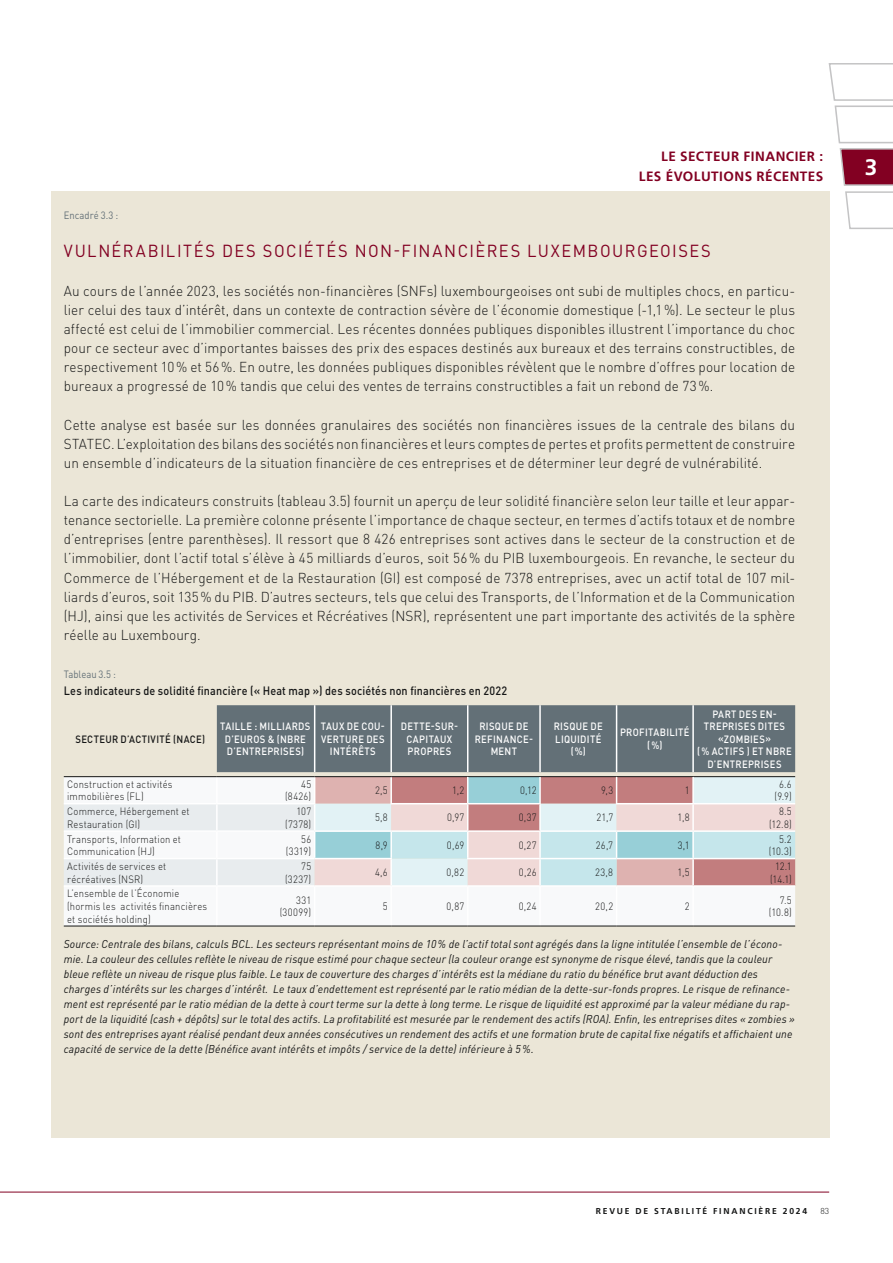
<style>
.page{position:relative;width:893px;height:1263px;background:#fff}
.page>*{position:absolute;margin:0;border:0;box-sizing:border-box;transform-origin:0 0}
.t1{font:700 22.5px "Frutiger LT Pro";color:#fff}
.t2{font:17.25px "DIN Pro";letter-spacing:.09em;color:#820022;scale:.95 1}
.t3{font:300 14.25px/19.2px "DIN Pro";letter-spacing:.005em;color:#151616;text-align:justify;scale:.95 1}
.t4{font:700 13.5px/19.5px "Frutiger LT Pro";letter-spacing:.035em;color:#820022;text-align:right}
.t5{font:500 12px "DIN Pro";letter-spacing:.015em;color:#151616;scale:.9 1}
.t6{font:italic 11.25px/15px "DIN Pro";letter-spacing:.015em;color:#151616;scale:.95 1}
.t7{font:300 10.5px/12.6px "DIN Pro";letter-spacing:.02em;color:#151616;text-align:right;scale:.9 1}
.t8{font:500 10.5px/12.6px "DIN Pro";letter-spacing:.035em;color:#fff;text-align:center;scale:.9 1}
.t9{font:500 10.5px "DIN Pro";letter-spacing:.04em;color:#151616;scale:.9 1}
.t10{font:10.5px "DIN Pro";letter-spacing:.005em;color:#637077;scale:.9 1}
.t11{font:300 10.5px/12.6px "DIN Pro";letter-spacing:.04em;color:#151616;text-align:right;scale:.9 1}
.t12{font:700 8.55px "Frutiger LT Pro";letter-spacing:.21em;color:#151616}
.t13{font:300 8.55px "DIN Pro";color:#151616}
</style>
<div class="page">
<hr style="left:0;top:1192px;width:829px;height:1px;background:#820022">
<svg style="left:828px;top:63px;width:65px;height:167px"></svg>
<div style="left:51px;top:191px;width:778px;height:946px;background:#ebe6d7"></div>
<div style="left:64px;top:887px;width:731px;height:39px;background:#f8f9fa"></div>
<hr style="left:216px;top:887px;width:2px;height:39px;background:#fff">
<hr style="left:314px;top:887px;width:1px;height:39px;background:#fff">
<hr style="left:390px;top:887px;width:2px;height:39px;background:#fff">
<hr style="left:467px;top:887px;width:1px;height:39px;background:#fff">
<hr style="left:539px;top:887px;width:2px;height:39px;background:#fff">
<hr style="left:616px;top:887px;width:1px;height:39px;background:#fff">
<hr style="left:692px;top:887px;width:2px;height:39px;background:#fff">
<hr style="left:64px;top:926px;width:153px;height:1px;background:#151616">
<hr style="left:217px;top:926px;width:98px;height:1px;background:#151616">
<hr style="left:315px;top:926px;width:76px;height:1px;background:#151616">
<hr style="left:391px;top:926px;width:77px;height:1px;background:#151616">
<hr style="left:468px;top:926px;width:72px;height:1px;background:#151616">
<hr style="left:540px;top:926px;width:77px;height:1px;background:#151616">
<hr style="left:617px;top:926px;width:76px;height:1px;background:#151616">
<hr style="left:693px;top:926px;width:102px;height:1px;background:#151616">
<hr style="left:64px;top:885px;width:153px;height:2px;background:#fff">
<hr style="left:217px;top:885px;width:98px;height:2px;background:#fff">
<hr style="left:693px;top:885px;width:102px;height:2px;background:#fff">
<svg style="left:64px;top:705px;width:731px;height:181px"></svg>
<hr style="left:540px;top:858px;width:77px;height:1px;background:#fff">
<hr style="left:540px;top:885px;width:77px;height:2px;background:#fff">
<hr style="left:693px;top:830px;width:102px;height:2px;background:#fff">
<hr style="left:692px;top:832px;width:2px;height:26px;background:#fff">
<hr style="left:693px;top:858px;width:102px;height:1px;background:#fff">
<hr style="left:617px;top:858px;width:76px;height:1px;background:#fff">
<hr style="left:692px;top:859px;width:2px;height:26px;background:#fff">
<hr style="left:617px;top:885px;width:76px;height:2px;background:#fff">
<hr style="left:467px;top:858px;width:73px;height:1px;background:#fff">
<hr style="left:539px;top:859px;width:2px;height:26px;background:#fff">
<hr style="left:468px;top:885px;width:72px;height:2px;background:#fff">
<hr style="left:315px;top:858px;width:77px;height:1px;background:#fff">
<hr style="left:315px;top:885px;width:76px;height:2px;background:#fff">
<hr style="left:390px;top:859px;width:2px;height:26px;background:#fff">
<hr style="left:391px;top:885px;width:77px;height:2px;background:#fff">
<p class="t4" style="left:639px;top:147px;width:186px">LE SECTEUR FINANCIER :<br>LES ÉVOLUTIONS RÉCENTES</p>
<h1 class="t1" style="left:865px;top:154px;width:14px">3</h1>
<p class="t10" style="left:64px;top:208px;width:62px">Encadré 3.3 :</p>
<p class="t2" style="left:64px;top:239px;width:682px">VULNÉRABILITÉS DES SOCIÉTÉS NON-FINANCIÈRES LUXEMBOURGEOISES</p>
<p class="t3" style="left:64px;top:280px;width:771px">Au cours de l’année 2023, les sociétés non-financières (SNFs) luxembourgeoises ont subi de multiples chocs, en particu&shy;lier celui des taux d’intérêt, dans un contexte de contraction sévère de l’économie domestique (-1,1%). Le secteur le plus affecté est celui de l’immobilier commercial. Les récentes données publiques disponibles illustrent l’importance du choc pour ce secteur avec d’importantes baisses des prix des espaces destinés aux bureaux et des terrains constructibles, de respectivement 10% et 56%. En outre, les données publiques disponibles révèlent que le nombre d’offres pour location de bureaux a progressé de 10% tandis que celui des ventes de terrains constructibles a fait un rebond de 73%.</p>
<p class="t3" style="left:64px;top:414px;width:771px">Cette analyse est basée sur les données granulaires des sociétés non financières issues de la centrale des bilans du STATEC. L’exploitation des bilans des sociétés non financières et leurs comptes de pertes et profits permettent de construire un ensemble d’indicateurs de la situation financière de ces entreprises et de déterminer leur degré de vulnérabilité.</p>
<p class="t3" style="left:64px;top:491px;width:771px">La carte des indicateurs construits (tableau 3.5) fournit un aperçu de leur solidité financière selon leur taille et leur appar&shy;tenance sectorielle. La première colonne présente l’importance de chaque secteur, en termes d’actifs totaux et de nombre d’entreprises (entre parenthèses). Il ressort que 8 426 entreprises sont actives dans le secteur de la construction et de l’immobilier, dont l’actif total s’élève à 45 milliards d’euros, soit 56% du PIB luxembourgeois. En revanche, le secteur du Commerce de l’Hébergement et de la Restauration (GI) est composé de 7378 entreprises, avec un actif total de 107 mil&shy;liards d’euros, soit 135% du PIB. D’autres secteurs, tels que celui des Transports, de l’Information et de la Communication (HJ), ainsi que les activités de Services et Récréatives (NSR), représentent une part importante des activités de la sphère réelle au Luxembourg.</p>
<p class="t10" style="left:64px;top:667px;width:59px">Tableau 3.5 :</p>
<p class="t5" style="left:64px;top:682px;width:494px">Les indicateurs de solidité financière (« Heat map ») des sociétés non financières en 2022</p>
<p class="t9" style="left:76px;top:732px;width:145px">SECTEUR D’ACTIVITÉ (NACE)</p>
<p class="t8" style="left:220px;top:719px;width:102px">TAILLE : MILLIARDS<br>D’EUROS &amp; (NBRE<br>D’ENTREPRISES)</p>
<p class="t8" style="left:321px;top:719px;width:73px">TAUX DE COU-<br>VERTURE DES<br>INTÉRÊTS</p>
<p class="t8" style="left:401px;top:719px;width:65px">DETTE-SUR-<br>CAPITAUX<br>PROPRES</p>
<p class="t8" style="left:475px;top:719px;width:66px">RISQUE DE<br>REFINANCE-<br>MENT</p>
<p class="t8" style="left:554px;top:719px;width:56px">RISQUE DE<br>LIQUIDITÉ (%)</p>
<p class="t8" style="left:620px;top:726px;width:79px">PROFITABILITÉ (%)</p>
<p class="t8" style="left:697px;top:707px;width:107px">PART DES EN-<br>TREPRISES DITES «ZOMBIES»<br>(% ACTIFS ) ET NBRE<br>D’ENTREPRISES</p>
<p class="t7" style="left:67px;top:777px;width:119px;text-align:left">Construction et activités immobilières (FL)</p>
<p class="t7" style="left:285px;top:777px;width:31px">45 (8426)</p>
<p class="t7" style="left:375px;top:783px;width:16px">2,5</p>
<p class="t7" style="left:452px;top:783px;width:15px">1,2</p>
<p class="t7" style="left:520px;top:783px;width:20px">0,12</p>
<p class="t7" style="left:601px;top:783px;width:15px">9,3</p>
<p class="t7" style="left:685px;top:783px;width:7px">1</p>
<p class="t7" style="left:775px;top:777px;width:21px;text-align:center">6.6 (9.9)</p>
<p class="t7" style="left:67px;top:805px;width:137px;text-align:left">Commerce, Hébergement et<br>Restauration (GI)</p>
<p class="t7" style="left:285px;top:805px;width:30px">107 (7378)</p>
<p class="t7" style="left:375px;top:811px;width:16px">5,8</p>
<p class="t7" style="left:447px;top:811px;width:21px">0,97</p>
<p class="t7" style="left:519px;top:811px;width:21px">0,37</p>
<p class="t7" style="left:596px;top:811px;width:20px">21,7</p>
<p class="t7" style="left:677px;top:811px;width:15px">1,8</p>
<p class="t7" style="left:769px;top:805px;width:27px">8.5 (12.8)</p>
<p class="t7" style="left:67px;top:832px;width:128px;text-align:left">Transports, Information et<br>Communication (HJ)</p>
<p class="t7" style="left:286px;top:832px;width:30px">56 (3319)</p>
<p class="t7" style="left:376px;top:838px;width:15px">8,9</p>
<p class="t7" style="left:447px;top:838px;width:21px">0,69</p>
<p class="t7" style="left:519px;top:838px;width:21px">0,27</p>
<p class="t7" style="left:596px;top:838px;width:21px">26,7</p>
<p class="t7" style="left:678px;top:838px;width:15px">3,1</p>
<p class="t7" style="left:769px;top:832px;width:27px">5.2 (10.3)</p>
<p class="t7" style="left:67px;top:859px;width:111px;text-align:left">Activités de services et récréatives (NSR)</p>
<p class="t7" style="left:285px;top:859px;width:31px">75 (3237)</p>
<p class="t7" style="left:375px;top:866px;width:16px">4,6</p>
<p class="t7" style="left:446px;top:866px;width:21px">0,82</p>
<p class="t7" style="left:519px;top:866px;width:21px">0,26</p>
<p class="t7" style="left:595px;top:866px;width:22px">23,8</p>
<p class="t7" style="left:677px;top:866px;width:15px">1,5</p>
<p class="t7" style="left:770px;top:859px;width:26px;text-align:center">12.1 (14.1)</p>
<p class="t7" style="left:67px;top:887px;width:157px;text-align:left">L’ensemble de l’Économie (hormis les activités financières et sociétés holding)</p>
<p class="t11" style="left:280px;top:893px;width:37px">331 (30099)</p>
<p class="t7" style="left:383px;top:899px;width:7px">5</p>
<p class="t7" style="left:446px;top:899px;width:21px">0,87</p>
<p class="t7" style="left:519px;top:899px;width:21px">0,24</p>
<p class="t7" style="left:595px;top:899px;width:21px">20,2</p>
<p class="t7" style="left:685px;top:899px;width:7px">2</p>
<p class="t7" style="left:769px;top:893px;width:27px">7.5 (10.8)</p>
<p class="t6" style="left:64px;top:936px;width:771px">Source: Centrale des bilans, calculs BCL. Les secteurs représentant moins de 10% de l’actif total sont agrégés dans la ligne intitulée l’ensemble de l’écono&shy;mie. La couleur des cellules reflète le niveau de risque estimé pour chaque secteur (la couleur orange est synonyme de risque élevé, tandis que la couleur bleue reflète un niveau de risque plus faible. Le taux de couverture des charges d’intérêts est la médiane du ratio du bénéfice brut avant déduction des charges d’intérêts sur les charges d’intérêt. Le taux d’endettement est représenté par le ratio médian de la dette-sur-fonds propres. Le risque de refinance&shy;ment est représenté par le ratio médian de la dette à court terme sur la dette à long terme. Le risque de liquidité est approximé par la valeur médiane du rap&shy;port de la liquidité (cash + dépôts) sur le total des actifs. La profitabilité est mesurée par le rendement des actifs (ROA). Enfin, les entreprises dites « zombies » sont des entreprises ayant réalisé pendant deux années consécutives un rendement des actifs et une formation brute de capital fixe négatifs et affichaient une capacité de service de la dette (Bénéfice avant intérêts et impôts / service de la dette) inférieure à 5%.</p>
<p class="t12" style="left:596px;top:1206px;width:213px">REVUE DE STABILITÉ FINANCIÈRE 2024</p>
<p class="t13" style="left:820px;top:1205px;width:10px">83</p>
</div>
